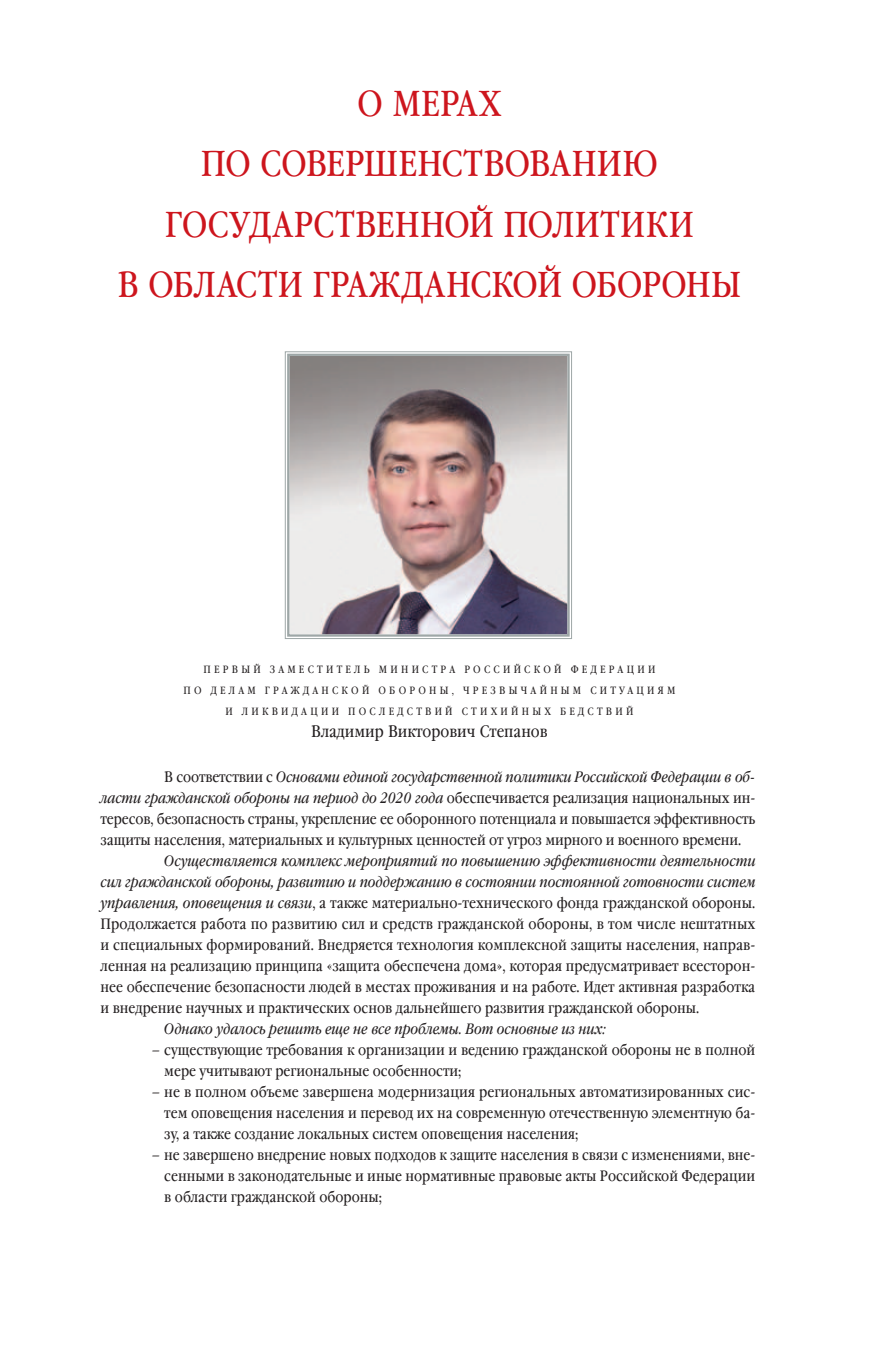
<style>
.page{position:relative;width:893px;height:1361px;background:#fff}
.page>*{position:absolute;margin:0;border:0;box-sizing:border-box;transform-origin:0 0}
.t1{font:36px "Garamond Narrow Book FS";color:#cd151d}
.t2{font:16.5px "Garamond Narrow Book FS";color:#231f20}
.t3{font:15px/21px "Garamond Narrow Book FS";color:#231f20;text-align:justify}
.t4{font:italic 15px "Garamond Narrow Book FS";color:#231f20}
.t5{font:10.5px "Garamond Narrow Book FS";color:#231f20}
.s1{font-style:italic}
</style>
<div class="page">
<svg style="left:285px;top:351px;width:287px;height:288px;background:#b3a6a8"></svg>
<div style="left:287px;top:354px;width:283px;height:283px;border:2px solid #9ea7a7"></div>
<h1 class="t1" style="left:357px;top:81px;width:47px">О мерах</h1>
<h1 class="t1" style="left:201px;top:141px;width:84px">по совершенствованию</h1>
<h1 class="t1" style="left:165px;top:201px;width:23px">государственной</h1>
<h1 class="t1" style="left:503px;top:201px;width:25px">политики</h1>
<h1 class="t1" style="left:118px;top:261px;width:22px">вобласти</h1>
<h1 class="t1" style="left:312px;top:261px;width:24px">гражданской</h1>
<h1 class="t1" style="left:571px;top:261px;width:25px">обороны</h1>
<p class="t5" style="left:204px;top:662px;width:11px">первый</p>
<p class="t5" style="left:270px;top:662px;width:11px">заместитель</p>
<p class="t5" style="left:379px;top:662px;width:22px">М инистра</p>
<p class="t5" style="left:464px;top:662px;width:20px">Р оссийской</p>
<p class="t5" style="left:571px;top:662px;width:22px">Ф едерации</p>
<p class="t5" style="left:184px;top:683px;width:10px">по</p>
<p class="t5" style="left:211px;top:683px;width:10px">делам</p>
<p class="t5" style="left:265px;top:683px;width:11px">гражданской</p>
<p class="t5" style="left:378px;top:683px;width:11px">обороны</p>
<p class="t5" style="left:452px;top:683px;width:23px">, чрезвычайным</p>
<p class="t5" style="left:590px;top:683px;width:11px">ситуациям</p>
<p class="t5" style="left:225px;top:704px;width:28px">и ликвидации</p>
<p class="t5" style="left:348px;top:704px;width:11px">последствий</p>
<p class="t5" style="left:462px;top:704px;width:11px">стихийных</p>
<p class="t5" style="left:560px;top:704px;width:11px">бедствий</p>
<p class="t2" style="left:311px;top:721px;width:238px">Владимир Викторович Степанов</p>
<p class="t3" style="left:101px;top:766px;width:656px;text-indent:64px">В соответствии с <span class="s1">Основами единой государственной политики Российской Федерации в об&shy;ласти гражданской обороны на период до 2020 года</span> обеспечивается реализация национальных ин&shy;тересов, безопасность страны, укрепление ее оборонного потенциала и повышается эффективность защиты населения, материальных и культурных ценностей от угроз мирного и военного времени.</p>
<p class="t3" style="left:101px;top:850px;width:657px;text-indent:64px"><span class="s1">Осуществляется комплекс мероприятий по повышению эффективности деятельности сил гражданской обороны, развитию и поддержанию в состоянии постоянной готовности систем управления, оповещения и связи</span>, а также материально-технического фонда гражданской обороны.<br>Продолжается работа по развитию сил и средств гражданской обороны, в том числе нештатных и специальных формирований. Внедряется технология комплексной защиты населения, направ&shy;ленная на реализацию принципа «защита обеспечена дома», которая предусматривает всесторон&shy;нее обеспечение безопасности людей в местах проживания и на работе. Идет активная разработка и внедрение научных и практических основ дальнейшего развития гражданской обороны.</p>
<p class="t4" style="left:164px;top:1019px;width:444px">Однако удалось решить еще не все проблемы. Вот основные из них:</p>
<p class="t3" style="left:164px;top:1039px;width:592px;text-indent:-13px">– существующие требования к организации и ведению гражданской обороны не в полной мере учитывают региональные особенности;</p>
<p class="t3" style="left:164px;top:1081px;width:593px;text-indent:-13px">– не в полном объеме завершена модернизация региональных автоматизированных сис&shy;тем оповещения населения и перевод их на современную отечественную элементную ба&shy;зу, а также создание локальных систем оповещения населения;</p>
<p class="t3" style="left:164px;top:1144px;width:593px;text-indent:-13px">– не завершено внедрение новых подходов к защите населения в связи с изменениями, вне&shy;сенными в законодательные и иные нормативные правовые акты Российской Федерации в области гражданской обороны;</p>
</div>
